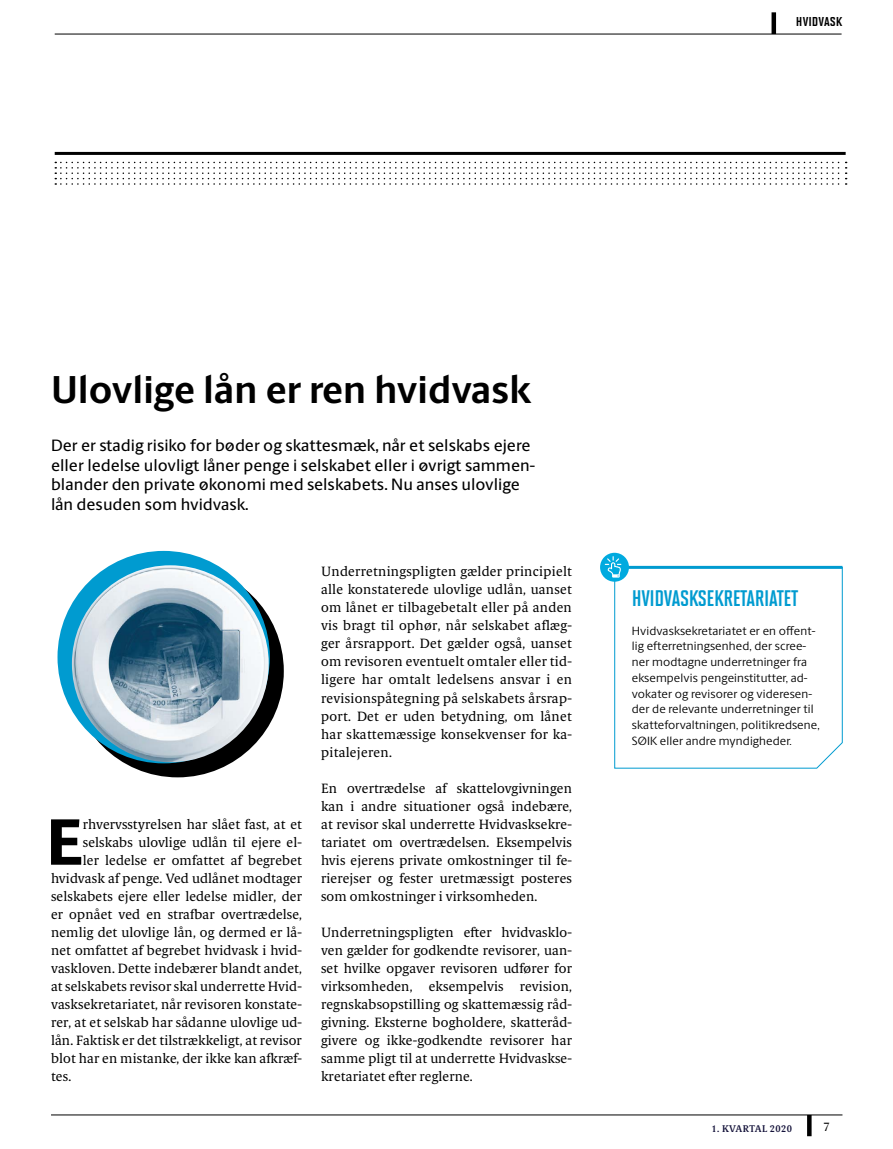
<style>
.page{position:relative;width:893px;height:1149px;background:#fff}
.page>*{position:absolute;margin:0;border:0;box-sizing:border-box;transform-origin:0 0}
.t1{font:800 65.7px "Berling Sans";color:#000}
.t2{font:700 39px "Berling Sans";color:#000}
.t3{font:22.5px "Solano Gothic MVB Bd Cap";letter-spacing:-.02em;color:#009bd0}
.t4{font:500 16.5px/19.5px "Berling Sans";color:#000}
.t5{font:15px "Solano Gothic MVB Bd SC";color:#000}
.t6{font:13.5px/18px "Berling Serif Text";letter-spacing:.01em;color:#000;text-align:justify}
.t7{font:12px/15.8px "Berling Sans";letter-spacing:.01em;color:#000}
.t8{font:12px "Berling Serif Text";color:#000}
.t9{font:600 9.75px "Berling Serif Text";letter-spacing:.04em;color:#131139}
</style>
<div class="page">
<div style="left:807px;top:1114px;width:5px;height:21px;background:#000"></div>
<svg style="left:55px;top:162px;width:792px;height:23px"></svg>
<hr style="left:51px;top:1114px;width:791px;height:1px;background:#000">
<hr style="left:55px;top:34px;width:787px;height:1px;background:#000">
<hr style="left:55px;top:152px;width:791px;height:3px;background:#000">
<div style="left:771px;top:12px;width:5px;height:22px;background:#000"></div>
<svg style="left:614px;top:567px;width:229px;height:201px"></svg>
<hr style="left:614px;top:565px;width:228px;height:3px;background:#009bd0">
<svg style="left:600px;top:552px;width:29px;height:29px"></svg>
<svg style="left:605px;top:556px;width:16px;height:21px"></svg>
<div style="left:71px;top:564px;width:213px;height:213px;background:#000;border-radius:50%"></div>
<div style="left:58px;top:550px;width:212px;height:213px;background:#009bd0;border-radius:50%"></div>
<img style="left:72px;top:565px;width:197px;height:197px;border-radius:98px">
<p class="t5" style="left:796px;top:13px;width:48px">HVIDVASK</p>
<h2 class="t2" style="left:51px;top:365px;width:481px">Ulovlige lån er ren hvidvask</h2>
<p class="t4" style="left:51px;top:436px;width:486px">Der er stadig risiko for bøder og skattesmæk, når et selskabs ejere eller ledelse ulovligt låner penge i selskabet eller i øvrigt sammen&shy;blander den private økonomi med selskabets. Nu anses ulovlige lån desuden som hvidvask.</p>
<h1 class="t1" style="left:46px;top:801px;width:37px">E</h1>
<p class="t6" style="left:83px;top:814px;width:221px">rhvervsstyrelsen har slået fast, at et</p>
<p class="t6" style="left:83px;top:832px;width:221px">selskabs ulovlige udlån til ejere el-</p>
<p class="t6" style="left:83px;top:850px;width:221px">ler ledelse er omfattet af begrebet</p>
<p class="t6" style="left:51px;top:868px;width:252px">hvidvask af penge. Ved udlånet modtager</p>
<p class="t6" style="left:51px;top:886px;width:252px">selskabets ejere eller ledelse midler, der</p>
<p class="t6" style="left:51px;top:904px;width:252px">er opnået ved en strafbar overtrædelse,</p>
<p class="t6" style="left:51px;top:922px;width:252px">nemlig det ulovlige lån, og dermed er lå-</p>
<p class="t6" style="left:51px;top:940px;width:252px">net omfattet af begrebet hvidvask i hvid-</p>
<p class="t6" style="left:51px;top:958px;width:252px">vaskloven. Dette indebærer blandt andet,</p>
<p class="t6" style="left:51px;top:976px;width:252px">at selskabets revisor skal underrette Hvid-</p>
<p class="t6" style="left:51px;top:994px;width:252px">vasksekretariatet, når revisoren konstate-</p>
<p class="t6" style="left:51px;top:1012px;width:252px">rer, at et selskab har sådanne ulovlige ud-</p>
<p class="t6" style="left:51px;top:1030px;width:252px">lån. Faktisk er det tilstrækkeligt, at revisor</p>
<p class="t6" style="left:51px;top:1048px;width:252px">blot har en mistanke, der ikke kan afkræf-</p>
<p class="t6" style="left:51px;top:1066px;width:22px">tes.</p>
<p class="t6" style="left:321px;top:562px;width:252px">Underretningspligten gælder principielt alle konstaterede ulovlige udlån, uanset om lånet er tilbagebetalt eller på anden vis bragt til ophør, når selskabet aflæg&shy;ger årsrapport. Det gælder også, uanset om revisoren eventuelt omtaler eller tid&shy;ligere har omtalt ledelsens ansvar i en revisionspåtegning på selskabets årsrap&shy;port. Det er uden betydning, om lånet har skattemæssige konsekvenser for ka&shy;pitalejeren.</p>
<p class="t6" style="left:321px;top:778px;width:252px">En overtrædelse af skattelovgivningen kan i andre situationer også indebære, at revisor skal underrette Hvidvasksekre&shy;tariatet om overtrædelsen. Eksempelvis hvis ejerens private omkostninger til fe&shy;rierejser og fester uretmæssigt posteres som omkostninger i virksomheden.</p>
<p class="t6" style="left:321px;top:922px;width:252px">Underretningspligten efter hvidvasklo&shy;ven gælder for godkendte revisorer, uan&shy;set hvilke opgaver revisoren udfører for virksomheden, eksempelvis revision, regnskabsopstilling og skattemæssig råd&shy;givning. Eksterne bogholdere, skatteråd&shy;givere og ikke-godkendte revisorer har samme pligt til at underrette Hvidvaskse&shy;kretariatet efter reglerne.</p>
<h3 class="t3" style="left:632px;top:585px;width:168px">HVIDVASKSEKRETARIATET</h3>
<p class="t7" style="left:632px;top:622px;width:189px">Hvidvasksekretariatet er en offent&shy;lig efterretningsenhed, der scree&shy;ner modtagne underretninger fra eksempelvis pengeinstitutter, ad&shy;vokater og revisorer og videresen&shy;der de relevante underretninger til skatteforvaltningen, politikredsene, SØIK eller andre myndigheder.</p>
<p class="t9" style="left:711px;top:1121px;width:82px">1. KVARTAL 2020</p>
<p class="t8" style="left:823px;top:1119px;width:8px">7</p>
</div>
